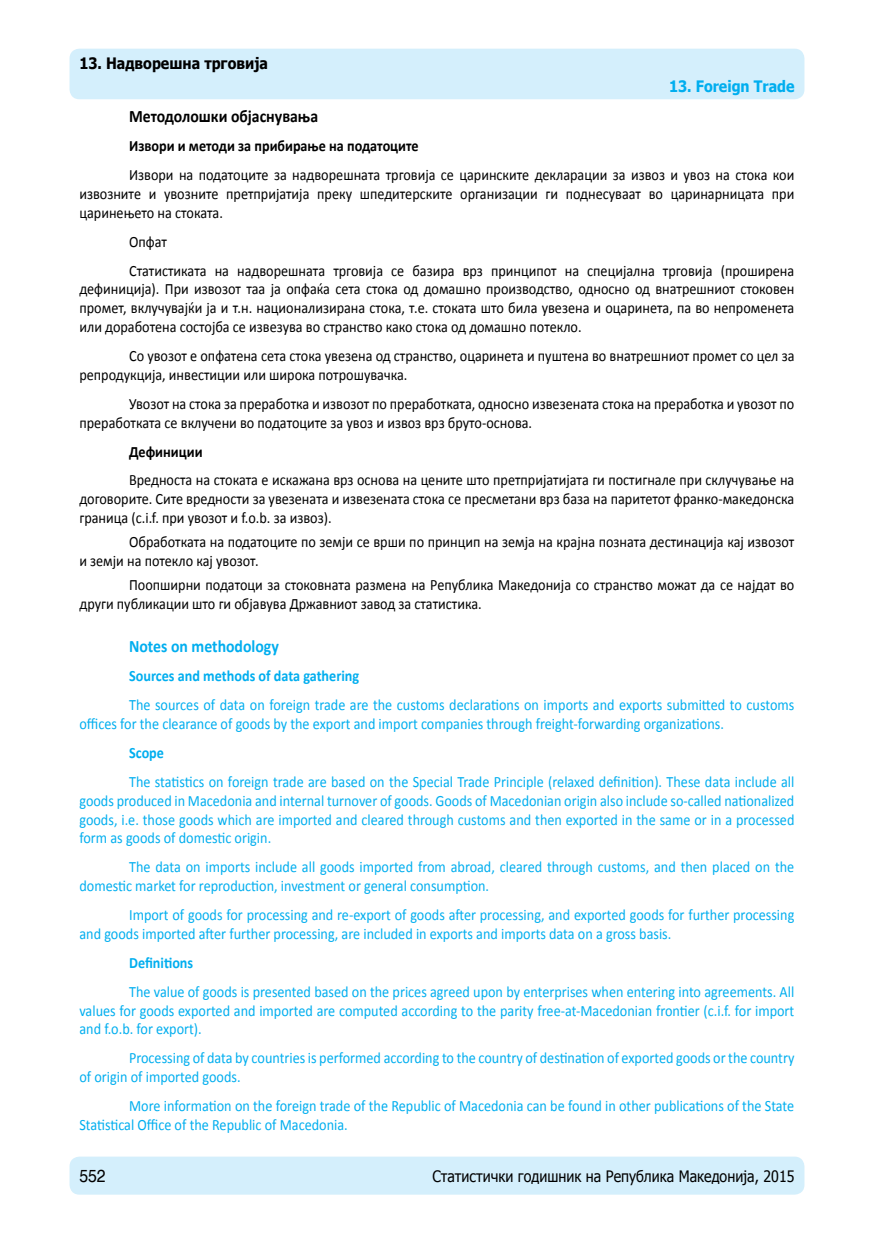
<style>
.page{position:relative;width:874px;height:1241px;background:#fff}
.page>*{position:absolute;margin:0;border:0;box-sizing:border-box;transform-origin:0 0}
.t1{font:700 17.5px "Calibri";color:#000;scale:.9 1}
.t2{font:700 17.5px "Calibri";color:#00aeef;scale:.9 1}
.t3{font:17.5px "MACC Swiss";color:#000;scale:.9 1}
.t4{font:15.75px/18.9px "Calibri";color:#00aeef;scale:.9 1}
.t5{font:15.75px/18.9px "Calibri";color:#000;scale:.9 1}
.t6{font:700 15.75px "Calibri";color:#00aeef;scale:.9 1}
.t7{font:15.75px "Tahoma";color:#000;scale:.9 1}
.t8{font:700 15.75px "Calibri";color:#000;scale:.9 1}
.t9{font:700 15.75px "Tahoma";color:#000;scale:.9 1}
.t10{font:700 15.75px "Tahoma";color:#00aeef;scale:.9 1}
</style>
<div class="page">
<div style="left:69px;top:49px;width:735px;height:50px;background:#d4effc;border-radius:10px"></div>
<div style="left:69px;top:1156px;width:735px;height:38px;background:#d4effc;border-radius:10px"></div>
<p class="t9" style="left:79px;top:52px;width:211px">13. Надворешна трговија</p>
<p class="t10" style="left:668px;top:75px;width:141px">13. Foreign Trade</p>
<p class="t1" style="left:129px;top:106px;width:211px">Методолошки објаснувања</p>
<p class="t8" style="left:129px;top:136px;width:323px">Извори и методи за прибирање на податоците</p>
<p class="t5" style="left:79px;top:164px;width:795px;text-align:justify;text-indent:50px">Извори на податоците за надворешната трговија се царинските декларации за извоз и увоз на стока кои извозните и увозните претпријатија преку шпедитерските организации ги поднесуваат во царинарницата при царинењето на стоката.</p>
<p class="t5" style="left:129px;top:226px;width:740px;line-height:28.9px">Опфат<br>Статистиката на надворешната трговија се базира врз принципот на специјална трговија (проширена</p>
<p class="t5" style="left:79px;top:279px;width:795px;text-align:justify">дефиниција). При извозот таа ја опфаќа сета стока од домашно производство, односно од внатрешниот стоковен промет, вклучувајќи ја и т.н. национализирана стока, т.е. стоката што била увезена и оцаринета, па во непроменета или доработена состојба се извезува во странство како стока од домашно потекло.</p>
<p class="t5" style="left:79px;top:345px;width:795px;text-indent:50px">Со увозот е опфатена сета стока увезена од странство, оцаринета и пуштена во внатрешниот промет со цел за репродукција, инвестиции или широка потрошувачка.</p>
<p class="t5" style="left:79px;top:393px;width:795px;text-indent:50px">Увозот на стока за преработка и извозот по преработката, односно извезената стока на преработка и увозот по преработката се вклучени во податоците за увоз и извоз врз бруто-основа.</p>
<p class="t8" style="left:129px;top:441px;width:83px">Дефиниции</p>
<p class="t5" style="left:79px;top:470px;width:795px;text-align:justify;text-indent:50px">Вредноста на стоката е искажана врз основа на цените што претпријатијата ги постигнале при склучување на договорите. Сите вредности за увезената и извезената стока се пресметани врз база на паритетот франко-македонска граница (c.i.f. при увозот и f.o.b. за извоз).</p>
<p class="t5" style="left:79px;top:531px;width:795px;text-indent:50px">Обработката на податоците по земји се врши по принцип на земја на крајна позната дестинација кај извозот и земји на потекло кај увозот.</p>
<p class="t5" style="left:79px;top:574px;width:795px;text-indent:50px">Поопширни податоци за стоковната размена на Република Македонија со странство можат да се најдат во други публикации што ги објавува Државниот завод за статистика.</p>
<p class="t2" style="left:129px;top:635px;width:168px">Notes on methodology</p>
<p class="t6" style="left:129px;top:666px;width:257px">Sources and methods of data gathering</p>
<p class="t4" style="left:79px;top:694px;width:795px;text-indent:50px">The sources of data on foreign trade are the customs declarations on imports and exports submitted to customs offices for the clearance of goods by the export and import companies through freight-forwarding organizations.</p>
<p class="t6" style="left:129px;top:742px;width:40px">Scope</p>
<p class="t4" style="left:79px;top:771px;width:795px;text-align:justify;text-indent:50px">The statistics on foreign trade are based on the Special Trade Principle (relaxed definition). These data include all goods produced in Macedonia and internal turnover of goods. Goods of Macedonian origin also include so-called nationalized goods, i.e. those goods which are imported and cleared through customs and then exported in the same or in a processed form as goods of domestic origin.</p>
<p class="t4" style="left:79px;top:856px;width:795px;text-indent:50px">The data on imports include all goods imported from abroad, cleared through customs, and then placed on the domestic market for reproduction, investment or general consumption.</p>
<p class="t4" style="left:79px;top:904px;width:795px;text-indent:50px">Import of goods for processing and re-export of goods after processing, and exported goods for further processing and goods imported after further processing, are included in exports and imports data on a gross basis.</p>
<p class="t6" style="left:129px;top:952px;width:73px">Definitions</p>
<p class="t4" style="left:79px;top:981px;width:795px;text-align:justify;text-indent:50px">The value of goods is presented based on the prices agreed upon by enterprises when entering into agreements. All values for goods exported and imported are computed according to the parity free-at-Macedonian frontier (c.i.f. for import and f.o.b. for export).</p>
<p class="t4" style="left:79px;top:1047px;width:795px;text-indent:50px">Processing of data by countries is performed according to the country of destination of exported goods or the country of origin of imported goods.</p>
<p class="t4" style="left:79px;top:1095px;width:795px;text-indent:50px">More information on the foreign trade of the Republic of Macedonia can be found in other publications of the State<br>Statistical Office of the Republic of Macedonia.</p>
<p class="t3" style="left:79px;top:1165px;width:31px">552</p>
<p class="t7" style="left:432px;top:1165px;width:403px">Статистички годишник на Република Македонија, 2015</p>
</div>
